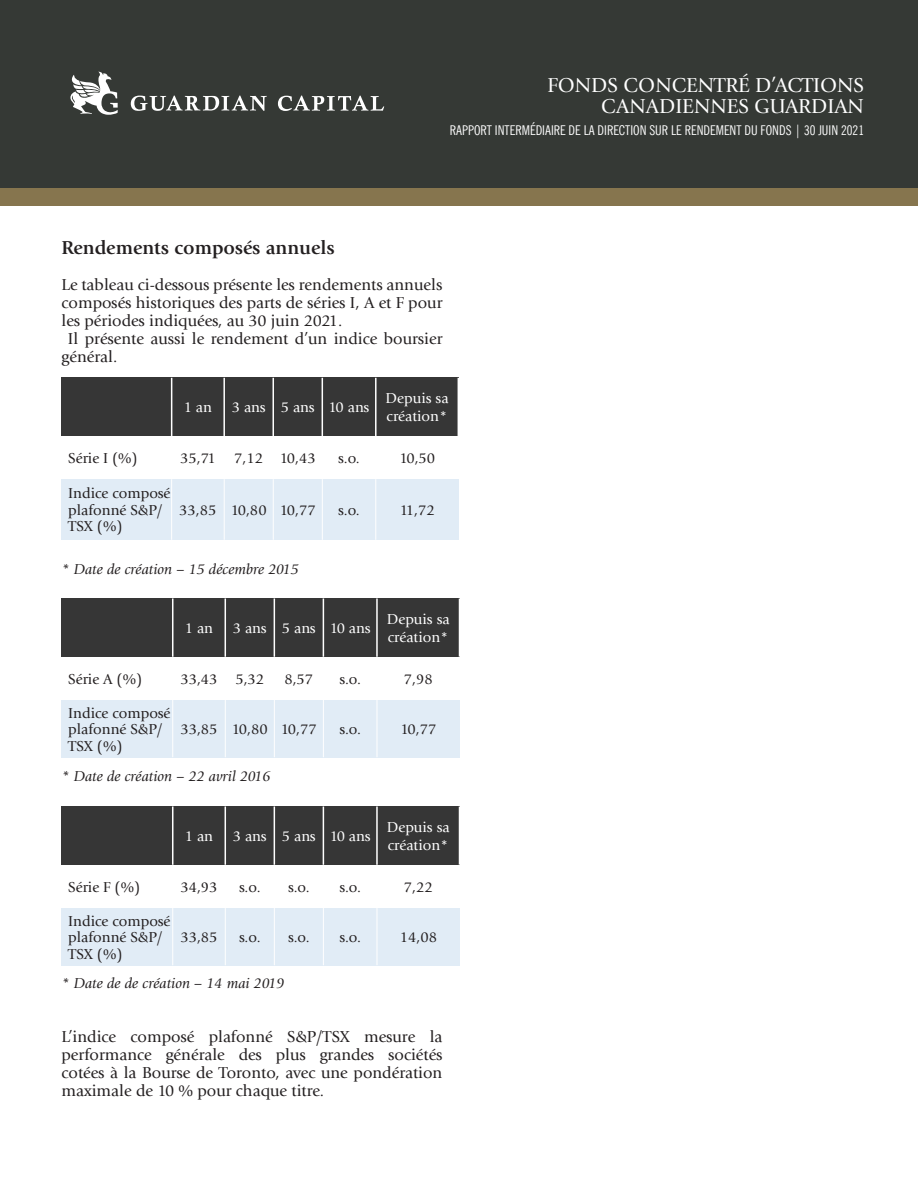
<style>
.page{position:relative;width:918px;height:1188px;background:#fff}
.page>*{position:absolute;margin:0;border:0;box-sizing:border-box;transform-origin:0 0}
.t1{font:21px/21px "Giovanni Std";color:#fff;text-align:right}
.t2{font:700 19.5px "Giovanni Std";color:#231f20}
.t3{font:16.5px/18px "Giovanni Std";color:#231f20;text-align:justify}
.t4{font:15px/16.5px "Giovanni Std";color:#231f20}
.t5{font:15px/18px "Giovanni Std";color:#fff}
.t6{font:italic 15px "Giovanni Std";color:#231f20}
.t7{font:condensed 13.5px "News Gothic BT";color:#fff}
</style>
<div class="page">
<div style="left:0;top:0;width:918px;height:189px;background:#353935"></div>
<div style="left:0;top:188px;width:918px;height:17px;background:#86754e"></div>
<svg style="left:70px;top:71px;width:48px;height:44px"></svg>
<svg style="left:131px;top:96px;width:136px;height:15px"></svg>
<svg style="left:278px;top:96px;width:106px;height:15px"></svg>
<div style="left:62px;top:378px;width:110px;height:58px;background:#363636"></div>
<div style="left:172px;top:378px;width:52px;height:58px;background:#363636"></div>
<div style="left:224px;top:378px;width:49px;height:58px;background:#363636"></div>
<div style="left:273px;top:378px;width:49px;height:58px;background:#363636"></div>
<div style="left:322px;top:378px;width:54px;height:58px;background:#363636"></div>
<div style="left:376px;top:378px;width:82px;height:58px;background:#363636"></div>
<div style="left:62px;top:479px;width:110px;height:61px;background:#e1ecf6"></div>
<div style="left:172px;top:479px;width:52px;height:61px;background:#e1ecf6"></div>
<div style="left:224px;top:479px;width:49px;height:61px;background:#e1ecf6"></div>
<div style="left:273px;top:479px;width:49px;height:61px;background:#e1ecf6"></div>
<div style="left:322px;top:479px;width:54px;height:61px;background:#e1ecf6"></div>
<div style="left:376px;top:479px;width:82px;height:61px;background:#e1ecf6"></div>
<hr style="left:171px;top:479px;width:1px;height:61px;background:#fff">
<hr style="left:224px;top:479px;width:1px;height:61px;background:#fff">
<hr style="left:273px;top:479px;width:1px;height:61px;background:#fff">
<hr style="left:322px;top:479px;width:1px;height:61px;background:#fff">
<hr style="left:171px;top:378px;width:1px;height:58px;background:#fff">
<hr style="left:223px;top:378px;width:2px;height:58px;background:#fff">
<hr style="left:273px;top:378px;width:1px;height:58px;background:#fff">
<hr style="left:322px;top:378px;width:1px;height:58px;background:#fff">
<hr style="left:375px;top:378px;width:2px;height:58px;background:#fff">
<hr style="left:375px;top:479px;width:1px;height:61px;background:#fff">
<div style="left:62px;top:598px;width:111px;height:59px;background:#363636"></div>
<div style="left:173px;top:598px;width:52px;height:59px;background:#363636"></div>
<div style="left:225px;top:598px;width:49px;height:59px;background:#363636"></div>
<div style="left:274px;top:598px;width:49px;height:59px;background:#363636"></div>
<div style="left:323px;top:598px;width:54px;height:59px;background:#363636"></div>
<div style="left:377px;top:598px;width:83px;height:59px;background:#363636"></div>
<div style="left:62px;top:700px;width:111px;height:57px;background:#e1ecf6"></div>
<div style="left:173px;top:700px;width:52px;height:57px;background:#e1ecf6"></div>
<div style="left:225px;top:700px;width:49px;height:57px;background:#e1ecf6"></div>
<div style="left:274px;top:700px;width:49px;height:57px;background:#e1ecf6"></div>
<div style="left:323px;top:700px;width:54px;height:57px;background:#e1ecf6"></div>
<div style="left:377px;top:700px;width:83px;height:57px;background:#e1ecf6"></div>
<hr style="left:172px;top:700px;width:1px;height:57px;background:#fff">
<hr style="left:225px;top:700px;width:1px;height:57px;background:#fff">
<hr style="left:274px;top:700px;width:1px;height:57px;background:#fff">
<hr style="left:323px;top:700px;width:1px;height:57px;background:#fff">
<hr style="left:172px;top:598px;width:1px;height:59px;background:#fff">
<hr style="left:225px;top:598px;width:1px;height:59px;background:#fff">
<hr style="left:274px;top:598px;width:1px;height:59px;background:#fff">
<hr style="left:323px;top:598px;width:1px;height:59px;background:#fff">
<hr style="left:376px;top:598px;width:2px;height:59px;background:#fff">
<hr style="left:377px;top:700px;width:1px;height:57px;background:#fff">
<div style="left:62px;top:807px;width:111px;height:58px;background:#363636"></div>
<div style="left:173px;top:807px;width:52px;height:58px;background:#363636"></div>
<div style="left:225px;top:807px;width:49px;height:58px;background:#363636"></div>
<div style="left:274px;top:807px;width:49px;height:58px;background:#363636"></div>
<div style="left:323px;top:807px;width:54px;height:58px;background:#363636"></div>
<div style="left:377px;top:807px;width:83px;height:58px;background:#363636"></div>
<hr style="left:459px;top:807px;width:1px;height:58px;background:#fff">
<hr style="left:459px;top:598px;width:1px;height:59px;background:#fff">
<div style="left:62px;top:908px;width:111px;height:57px;background:#e1ecf6"></div>
<div style="left:173px;top:908px;width:52px;height:57px;background:#e1ecf6"></div>
<div style="left:225px;top:908px;width:49px;height:57px;background:#e1ecf6"></div>
<div style="left:274px;top:908px;width:49px;height:57px;background:#e1ecf6"></div>
<div style="left:323px;top:908px;width:54px;height:57px;background:#e1ecf6"></div>
<div style="left:377px;top:908px;width:83px;height:57px;background:#e1ecf6"></div>
<hr style="left:172px;top:908px;width:1px;height:57px;background:#fff">
<hr style="left:225px;top:908px;width:1px;height:57px;background:#fff">
<hr style="left:274px;top:908px;width:1px;height:57px;background:#fff">
<hr style="left:323px;top:908px;width:1px;height:57px;background:#fff">
<hr style="left:172px;top:807px;width:1px;height:58px;background:#fff">
<hr style="left:225px;top:807px;width:1px;height:58px;background:#fff">
<hr style="left:274px;top:807px;width:1px;height:58px;background:#fff">
<hr style="left:323px;top:807px;width:1px;height:58px;background:#fff">
<hr style="left:376px;top:807px;width:2px;height:58px;background:#fff">
<hr style="left:377px;top:908px;width:1px;height:57px;background:#fff">
<p class="t1" style="left:547px;top:74px;width:318px">FONDS CONCENTRÉ D’ACTIONS<br>CANADIENNES GUARDIAN</p>
<p class="t7" style="left:450px;top:122px;width:416px">RAPPORT INTERMÉDIAIRE DE LA DIRECTION SUR LE RENDEMENT DU FONDS | 30 JUIN 2021</p>
<h3 class="t2" style="left:62px;top:236px;width:275px">Rendements composés annuels</h3>
<p class="t3" style="left:62px;top:276px;width:383px">Le tableau ci-dessous présente les rendements annuels composés historiques des parts de séries I, A et F pour les périodes indiquées, au 30 juin 2021.</p>
<p class="t3" style="left:62px;top:330px;width:383px;text-indent:6px">Il présente aussi le rendement d’un indice boursier général.</p>
<p class="t5" style="left:184px;top:399px;width:30px">1 an</p>
<p class="t5" style="left:232px;top:399px;width:35px">3 ans</p>
<p class="t5" style="left:281px;top:399px;width:35px">5 ans</p>
<p class="t5" style="left:329px;top:399px;width:42px">10 ans</p>
<p class="t5" style="left:386px;top:390px;width:65px">Depuis sa création*</p>
<p class="t4" style="left:68px;top:450px;width:71px">Série I (%)</p>
<p class="t4" style="left:180px;top:450px;width:37px">35,71</p>
<p class="t4" style="left:234px;top:450px;width:30px">7,12</p>
<p class="t4" style="left:280px;top:450px;width:37px">10,43</p>
<p class="t4" style="left:338px;top:450px;width:23px">s.o.</p>
<p class="t4" style="left:399px;top:450px;width:37px">10,50</p>
<p class="t4" style="left:68px;top:485px;width:104px">Indice composé plafonné S&amp;P/<br>TSX (%)</p>
<p class="t4" style="left:179px;top:502px;width:39px">33,85</p>
<p class="t4" style="left:231px;top:502px;width:37px">10,80</p>
<p class="t4" style="left:280px;top:502px;width:37px">10,77</p>
<p class="t4" style="left:338px;top:502px;width:23px">s.o.</p>
<p class="t4" style="left:400px;top:502px;width:37px">11,72</p>
<p class="t6" style="left:62px;top:560px;width:239px">* Date de création – 15 décembre 2015</p>
<p class="t5" style="left:185px;top:619px;width:30px">1 an</p>
<p class="t5" style="left:233px;top:619px;width:35px">3 ans</p>
<p class="t5" style="left:282px;top:619px;width:35px">5 ans</p>
<p class="t5" style="left:330px;top:619px;width:42px">10 ans</p>
<p class="t5" style="left:387px;top:610px;width:65px">Depuis sa création*</p>
<p class="t4" style="left:68px;top:671px;width:75px">Série A (%)</p>
<p class="t4" style="left:180px;top:671px;width:39px">33,43</p>
<p class="t4" style="left:235px;top:671px;width:30px">5,32</p>
<p class="t4" style="left:284px;top:671px;width:30px">8,57</p>
<p class="t4" style="left:339px;top:671px;width:23px">s.o.</p>
<p class="t4" style="left:404px;top:671px;width:30px">7,98</p>
<p class="t4" style="left:68px;top:705px;width:104px">Indice composé plafonné S&amp;P/<br>TSX (%)</p>
<p class="t4" style="left:180px;top:721px;width:39px">33,85</p>
<p class="t4" style="left:232px;top:721px;width:37px">10,80</p>
<p class="t4" style="left:281px;top:721px;width:37px">10,77</p>
<p class="t4" style="left:339px;top:721px;width:23px">s.o.</p>
<p class="t4" style="left:401px;top:721px;width:37px">10,77</p>
<p class="t6" style="left:62px;top:767px;width:211px">* Date de création – 22 avril 2016</p>
<p class="t5" style="left:185px;top:827px;width:30px">1 an</p>
<p class="t5" style="left:233px;top:827px;width:35px">3 ans</p>
<p class="t5" style="left:282px;top:827px;width:35px">5 ans</p>
<p class="t5" style="left:330px;top:827px;width:42px">10 ans</p>
<p class="t5" style="left:387px;top:818px;width:65px">Depuis sa création*</p>
<p class="t4" style="left:68px;top:879px;width:73px">Série F (%)</p>
<p class="t4" style="left:180px;top:879px;width:39px">34,93</p>
<p class="t4" style="left:239px;top:879px;width:23px">s.o.</p>
<p class="t4" style="left:288px;top:879px;width:23px">s.o.</p>
<p class="t4" style="left:339px;top:879px;width:23px">s.o.</p>
<p class="t4" style="left:404px;top:879px;width:30px">7,22</p>
<p class="t4" style="left:68px;top:913px;width:104px">Indice composé plafonné S&amp;P/<br>TSX (%)</p>
<p class="t4" style="left:180px;top:929px;width:39px">33,85</p>
<p class="t4" style="left:239px;top:929px;width:23px">s.o.</p>
<p class="t4" style="left:288px;top:929px;width:23px">s.o.</p>
<p class="t4" style="left:339px;top:929px;width:23px">s.o.</p>
<p class="t4" style="left:400px;top:929px;width:39px">14,08</p>
<p class="t6" style="left:62px;top:974px;width:225px">* Date de de création – 14 mai 2019</p>
<p class="t3" style="left:62px;top:1027px;width:383px">L’indice composé plafonné S&amp;P/TSX mesure la performance générale des plus grandes sociétés cotées à la Bourse de Toronto, avec une pondération maximale de 10 % pour chaque titre.</p>
</div>
